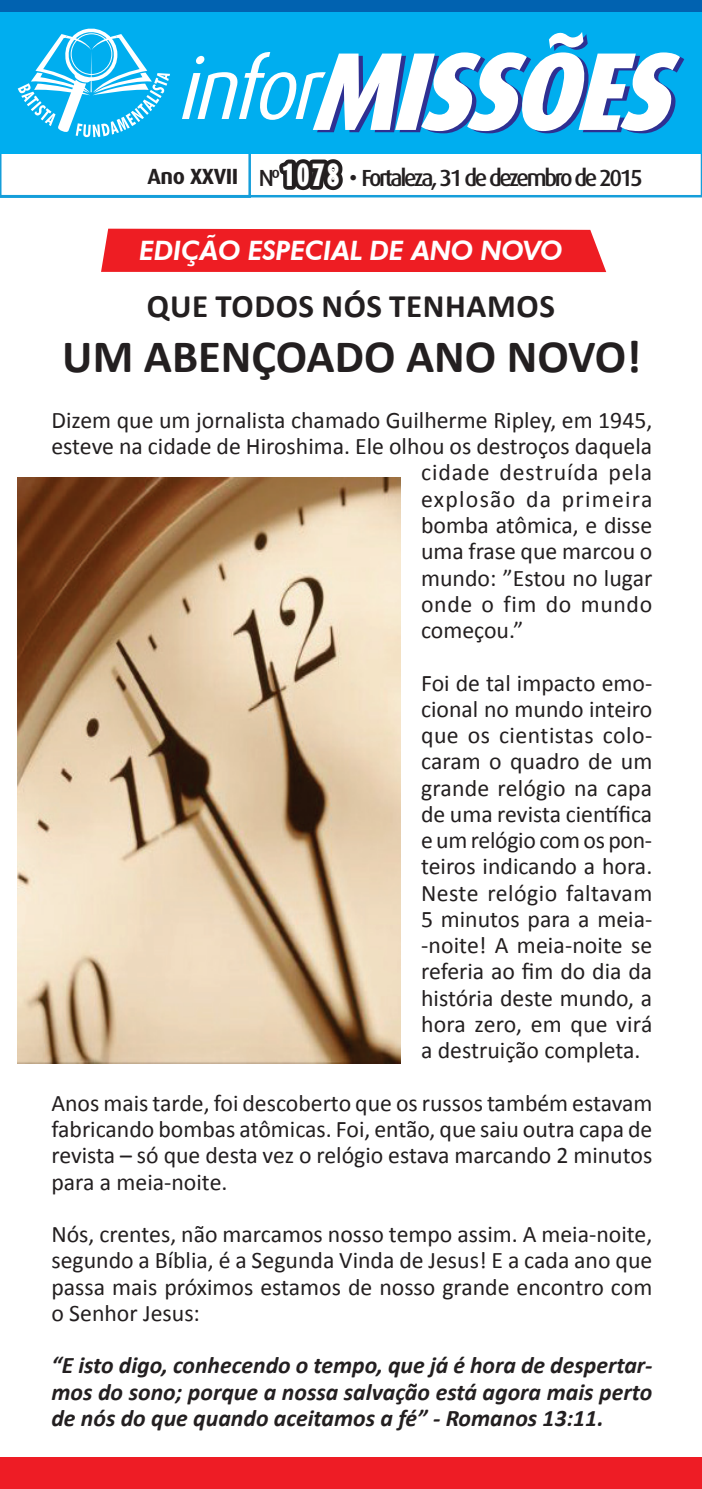
<style>
.page{position:relative;width:702px;height:1489px;background:#fff}
.page>*{position:absolute;margin:0;border:0;box-sizing:border-box;transform-origin:0 0}
.t1{font:700 46.5px "Calibri";color:#231f20}
.t2{font:700 33px "Calibri";letter-spacing:.02em;color:#231f20}
.t3{font:italic 800 26.75px "Futura BT";letter-spacing:-.02em;color:#fff}
.t4{font:23.75px/26.2px "Calibri";color:#231f20;text-align:justify}
.t5{font:italic 700 23.75px/26.2px "Calibri";color:#231f20;text-align:justify}
.t6{font:23.75px "Calibri";letter-spacing:.04em;color:#231f20}
.t7{font:23.75px "Calibri";letter-spacing:.055em;color:#231f20}
.t8{font:23.75px "Calibri";letter-spacing:.025em;color:#231f20}
.t9{font:500 23.25px "Dax";letter-spacing:-.1em;color:#231f20}
.s1{font-weight:700;font-size:22px}
.s2{font-family:"Dax Compact";font-weight:900;font-size:26.5px;color:#fff}
</style>
<div class="page">
<div style="left:0;top:0;width:702px;height:86px;background:#0162b0"></div>
<svg style="left:0;top:153px;width:702px;height:45px"></svg>
<div style="left:0;top:12px;width:702px;height:141px;background:#00aeef"></div>
<svg style="left:274px;top:153px;width:75px;height:44px"></svg>
<svg style="left:182px;top:32px;width:502px;height:101px"></svg>
<svg style="left:18px;top:28px;width:152px;height:109px"></svg>
<div style="left:71px;top:33px;width:41px;height:42px;border:1px solid #fff;border-radius:50%"></div>
<div style="left:0;top:1456px;width:702px;height:32px;background:#ee1c25"></div>
<div style="left:101px;top:229px;width:505px;height:43px;background:#ee1d23"></div>
<img style="left:18px;top:477px;width:383px;height:586px">
<p class="t9" style="left:147px;top:165px;width:497px"><span class="s1">Ano XXVII</span> Nº <span class="s2">1 0 7 8</span> • Fortaleza, 31 de dezembro de 2015</p>
<p class="t3" style="left:139px;top:234px;width:425px">EDIÇÃO ESPECIAL DE ANO NOVO</p>
<h2 class="t2" style="left:147px;top:285px;width:409px">QUE TODOS NÓS TENHAMOS</h2>
<h1 class="t1" style="left:62px;top:326px;width:580px">UM ABENÇOADO ANO NOVO!</h1>
<p class="t4" style="left:51px;top:407px;width:602px">Dizem que um jornalista chamado Guilherme Ripley, em 1945,</p>
<p class="t4" style="left:51px;top:433px;width:602px">esteve na cidade de Hiroshima. Ele olhou os destroços daquela</p>
<p class="t6" style="left:421px;top:457px;width:233px">cidade destruída pela</p>
<p class="t7" style="left:421px;top:484px;width:233px">explosão da primeira</p>
<p class="t4" style="left:421px;top:512px;width:233px">bomba atômica, e disse</p>
<p class="t4" style="left:421px;top:538px;width:233px">uma frase que marcou o</p>
<p class="t4" style="left:421px;top:564px;width:233px">mundo: ”Estou no lugar</p>
<p class="t8" style="left:421px;top:589px;width:233px">onde o fim do mundo</p>
<p class="t4" style="left:421px;top:617px;width:104px">começou.”</p>
<p class="t4" style="left:421px;top:669px;width:233px">Foi de tal impacto emo&shy;cional no mundo inteiro que os cientistas colo&shy;caram o quadro de um grande relógio na capa de uma revista científica e um relógio com os pon&shy;teiros indicando a hora.<br>Neste relógio faltavam 5 minutos para a meia--noite! A meia-noite se referia ao fim do dia da história deste mundo, a hora zero, em que virá a destruição completa.</p>
<p class="t4" style="left:51px;top:1089px;width:602px">Anos mais tarde, foi descoberto que os russos também estavam fabricando bombas atômicas. Foi, então, que saiu outra capa de revista – só que desta vez o relógio estava marcando 2 minutos para a meia-noite.</p>
<p class="t4" style="left:51px;top:1220px;width:602px">Nós, crentes, não marcamos nosso tempo assim. A meia-noite, segundo a Bíblia, é a Segunda Vinda de Jesus! E a cada ano que passa mais próximos estamos de nosso grande encontro com o Senhor Jesus:</p>
<p class="t5" style="left:51px;top:1352px;width:602px">“E isto digo, conhecendo o tempo, que já é hora de despertar&shy;mos do sono; porque a nossa salvação está agora mais perto de nós do que quando aceitamos a fé” - Romanos 13:11.</p>
</div>
